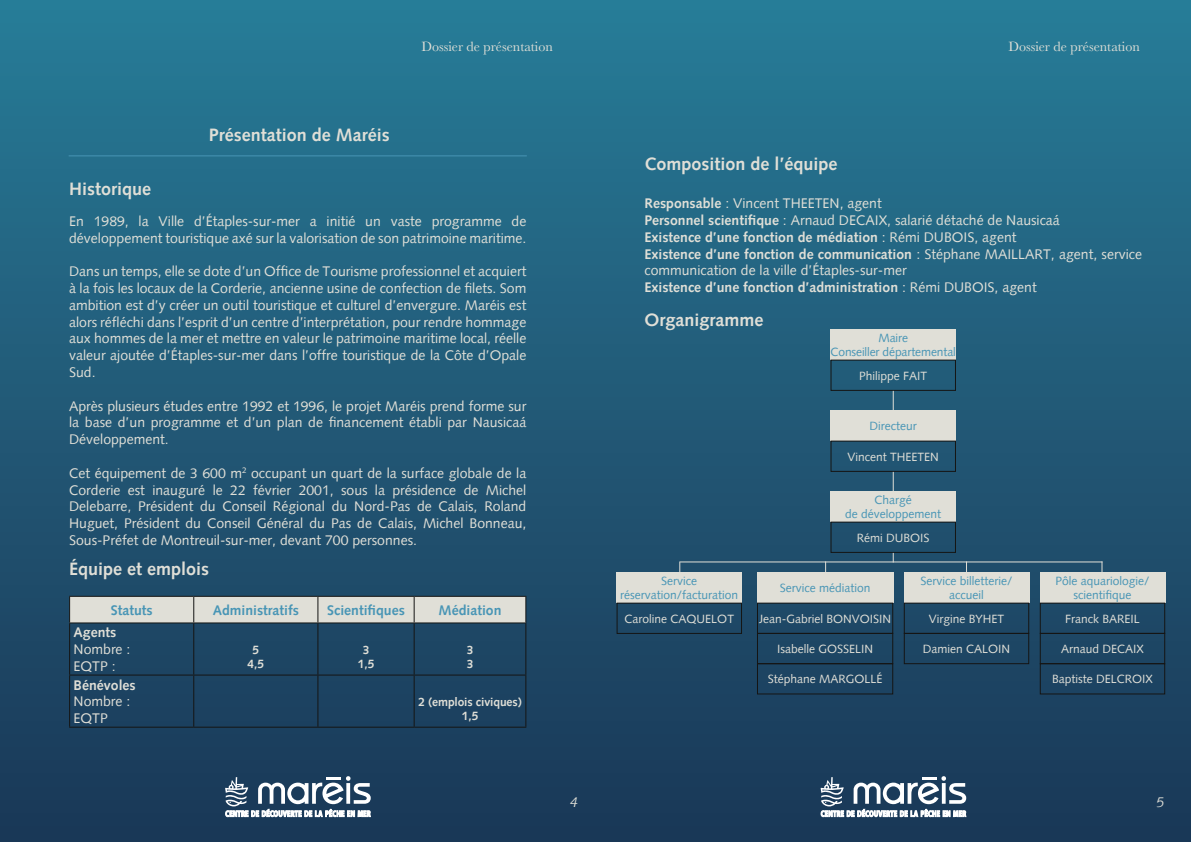
<style>
.page{position:relative;width:1191px;height:842px;background:#fff}
.page>*{position:absolute;margin:0;border:0;box-sizing:border-box;transform-origin:0 0}
.t1{font:700 18px "Syntax";color:#e0dfd7}
.t2{font:14px/16.8px "Syntax";color:#e0dfd7}
.t3{font:700 14px "Syntax";color:#4895b5}
.t4{font:14px "Baskerville";color:#e0dfd7}
.t5{font:700 14px "Syntax";color:#e0dfd7}
.t6{font:italic 14px "Syntax";color:#e0dfd7}
.t7{font:12px "Syntax";color:#e0dfd7}
.t8{font:12px/14.4px "Syntax";color:#4895b5;text-align:center}
.t9{font:700 12px/14.4px "Syntax";letter-spacing:-.01em;color:#e0dfd7;text-align:center}
.s1{font-weight:700}
</style>
<div class="page">
<div style="left:0;top:0;width:595px;height:842px;background:linear-gradient(to bottom,#277c98,#1a3655)"></div>
<svg style="left:225px;top:776px;width:146px;height:46px"></svg>
<div style="left:595px;top:0;width:596px;height:842px;background:linear-gradient(to bottom,#277c97,#1c3756)"></div>
<svg style="left:820px;top:776px;width:146px;height:46px"></svg>
<hr style="left:69px;top:155px;width:458px;height:1px;background:#4895b5">
<hr style="left:69px;top:623px;width:1px;height:51px;background:#151514">
<hr style="left:193px;top:623px;width:1px;height:51px;background:#151514">
<hr style="left:317px;top:623px;width:1px;height:51px;background:#151514">
<hr style="left:414px;top:623px;width:1px;height:51px;background:#151514">
<hr style="left:525px;top:623px;width:1px;height:51px;background:#151514">
<hr style="left:69px;top:674px;width:125px;height:1px;background:#151514">
<hr style="left:69px;top:675px;width:1px;height:52px;background:#151514">
<hr style="left:194px;top:674px;width:124px;height:1px;background:#151514">
<hr style="left:193px;top:675px;width:1px;height:52px;background:#151514">
<hr style="left:318px;top:674px;width:96px;height:1px;background:#151514">
<hr style="left:317px;top:675px;width:1px;height:52px;background:#151514">
<hr style="left:414px;top:674px;width:112px;height:1px;background:#151514">
<hr style="left:414px;top:675px;width:1px;height:52px;background:#151514">
<hr style="left:525px;top:675px;width:1px;height:52px;background:#151514">
<hr style="left:69px;top:727px;width:125px;height:1px;background:#151514">
<hr style="left:194px;top:727px;width:124px;height:1px;background:#151514">
<hr style="left:318px;top:727px;width:96px;height:1px;background:#151514">
<hr style="left:414px;top:727px;width:112px;height:1px;background:#151514">
<svg style="left:69px;top:596px;width:457px;height:27px;background:#d5d4cc"></svg>
<hr style="left:69px;top:622px;width:125px;height:1px;background:#151514">
<hr style="left:194px;top:622px;width:124px;height:1px;background:#151514">
<div style="left:830px;top:329px;width:126px;height:31px;background:#e0dfd7"></div>
<div style="left:830px;top:360px;width:126px;height:31px;border:1px solid #151514"></div>
<div style="left:830px;top:410px;width:126px;height:31px;background:#e0dfd7"></div>
<div style="left:830px;top:441px;width:126px;height:31px;border:1px solid #151514"></div>
<div style="left:830px;top:491px;width:126px;height:31px;background:#e0dfd7"></div>
<div style="left:830px;top:522px;width:126px;height:31px;border:1px solid #151514"></div>
<div style="left:616px;top:572px;width:126px;height:31px;background:#e0dfd7"></div>
<div style="left:616px;top:603px;width:126px;height:31px;border:1px solid #151514"></div>
<div style="left:903px;top:572px;width:126px;height:31px;background:#e0dfd7"></div>
<div style="left:903px;top:603px;width:126px;height:31px;border:1px solid #151514"></div>
<div style="left:903px;top:633px;width:126px;height:31px;border:1px solid #151514"></div>
<div style="left:1039px;top:572px;width:126px;height:31px;background:#e0dfd7"></div>
<div style="left:1039px;top:603px;width:126px;height:31px;border:1px solid #151514"></div>
<div style="left:1039px;top:633px;width:126px;height:31px;border:1px solid #151514"></div>
<div style="left:757px;top:572px;width:136px;height:31px;background:#e0dfd7"></div>
<div style="left:757px;top:603px;width:136px;height:31px;border:1px solid #151514"></div>
<div style="left:757px;top:633px;width:136px;height:31px;border:1px solid #151514"></div>
<div style="left:757px;top:663px;width:136px;height:31px;border:1px solid #151514"></div>
<div style="left:1039px;top:663px;width:126px;height:31px;border:1px solid #151514"></div>
<svg style="left:892px;top:391px;width:1px;height:19px"></svg>
<svg style="left:892px;top:472px;width:1px;height:19px"></svg>
<hr style="left:679px;top:561px;width:423px;height:1px;background:#e0dfd7">
<p class="t1" style="left:209px;top:127px;width:182px">Présentation de Maréis</p>
<p class="t4" style="left:421px;top:38px;width:133px">Dossier de présentation</p>
<p class="t4" style="left:1008px;top:38px;width:133px">Dossier de présentation</p>
<p class="t1" style="left:69px;top:180px;width:83px">Historique</p>
<p class="t2" style="left:69px;top:214px;width:459px">En 1989, la Ville d’Étaples-sur-mer a initié un vaste programme de développement touristique axé sur la valorisation de son patrimoine maritime.</p>
<p class="t2" style="left:69px;top:264px;width:459px;text-align:justify">Dans un temps, elle se dote d’un Office de Tourisme professionnel et acquiert à la fois les locaux de la Corderie, ancienne usine de confection de filets. Som ambition est d’y créer un outil touristique et culturel d’envergure. Maréis est alors réfléchi dans l’esprit d’un centre d’interprétation, pour rendre hommage aux hommes de la mer et mettre en valeur le patrimoine maritime local, réelle valeur ajoutée d’Étaples-sur-mer dans l’offre touristique de la Côte d’Opale Sud.</p>
<p class="t2" style="left:69px;top:398px;width:459px;text-align:justify">Après plusieurs études entre 1992 et 1996, le projet Maréis prend forme sur la base d’un programme et d’un plan de financement établi par Nausicaá Développement.</p>
<p class="t2" style="left:69px;top:466px;width:459px;text-align:justify">Cet équipement de 3 600 m<sup>2</sup> occupant un quart de la surface globale de la Corderie est inauguré le 22 février 2001, sous la présidence de Michel Delebarre, Président du Conseil Régional du Nord-Pas de Calais, Roland Huguet, Président du Conseil Général du Pas de Calais, Michel Bonneau, Sous-Préfet de Montreuil-sur-mer, devant 700 personnes.</p>
<p class="t1" style="left:69px;top:561px;width:142px">Équipe et emplois</p>
<p class="t3" style="left:111px;top:604px;width:43px">Statuts</p>
<p class="t3" style="left:213px;top:604px;width:88px">Administratifs</p>
<p class="t3" style="left:327px;top:604px;width:79px">Scientifiques</p>
<p class="t3" style="left:438px;top:604px;width:65px">Médiation</p>
<p class="t5" style="left:74px;top:626px;width:44px">Agents</p>
<p class="t2" style="left:74px;top:642px;width:58px">Nombre :<br>EQTP :</p>
<p class="t9" style="left:247px;top:643px;width:18px">5<br>4,5</p>
<p class="t9" style="left:358px;top:643px;width:18px">3<br>1,5</p>
<p class="t9" style="left:466px;top:643px;width:8px;text-align:left">3<br>3</p>
<p class="t5" style="left:74px;top:678px;width:64px">Bénévoles</p>
<p class="t2" style="left:74px;top:694px;width:58px">Nombre :<br>EQTP</p>
<p class="t9" style="left:418px;top:695px;width:105px">2 (emplois civiques)<br>1,5</p>
<p class="t1" style="left:644px;top:156px;width:195px">Composition de l’équipe</p>
<p class="t2" style="left:644px;top:196px;width:499px"><span class="s1">Responsable</span> : Vincent THEETEN, agent<br><span class="s1">Personnel scientifique</span> : Arnaud DECAIX, salarié détaché de Nausicaá<br><span class="s1">Existence d’une fonction de médiation</span> : Rémi DUBOIS, agent<br><span class="s1">Existence d’une fonction de communication</span> : Stéphane MAILLART, agent, service communication de la ville d’Étaples-sur-mer<br><span class="s1">Existence d’une fonction d’administration</span> : Rémi DUBOIS, agent</p>
<p class="t1" style="left:644px;top:312px;width:120px">Organigramme</p>
<p class="t8" style="left:830px;top:331px;width:127px">Maire<br>Conseiller départemental</p>
<p class="t7" style="left:859px;top:370px;width:70px">Philippe FAIT</p>
<p class="t8" style="left:869px;top:420px;width:49px">Directeur</p>
<p class="t7" style="left:847px;top:451px;width:93px">Vincent THEETEN</p>
<p class="t8" style="left:845px;top:493px;width:98px">Chargé<br>de développement</p>
<p class="t7" style="left:857px;top:532px;width:74px">Rémi DUBOIS</p>
<p class="t8" style="left:620px;top:574px;width:119px">Service réservation/facturation</p>
<p class="t7" style="left:624px;top:613px;width:111px">Caroline CAQUELOT</p>
<p class="t8" style="left:920px;top:574px;width:93px">Service billetterie/ accueil</p>
<p class="t7" style="left:928px;top:613px;width:77px">Virgine BYHET</p>
<p class="t7" style="left:922px;top:644px;width:89px">Damien CALOIN</p>
<p class="t8" style="left:1055px;top:574px;width:96px">Pôle aquariologie/ scientifique</p>
<p class="t7" style="left:1065px;top:613px;width:76px">Franck BAREIL</p>
<p class="t7" style="left:1061px;top:644px;width:84px">Arnaud DECAIX</p>
<p class="t8" style="left:779px;top:582px;width:92px">Service médiation</p>
<p class="t7" style="left:759px;top:613px;width:134px">Jean-Gabriel BONVOISIN</p>
<p class="t7" style="left:777px;top:644px;width:98px">Isabelle GOSSELIN</p>
<p class="t7" style="left:767px;top:674px;width:116px">Stéphane MARGOLLÉ</p>
<p class="t7" style="left:1052px;top:674px;width:102px">Baptiste DELCROIX</p>
<p class="t6" style="left:570px;top:796px;width:9px">4</p>
<p class="t6" style="left:1156px;top:796px;width:9px">5</p>
</div>
